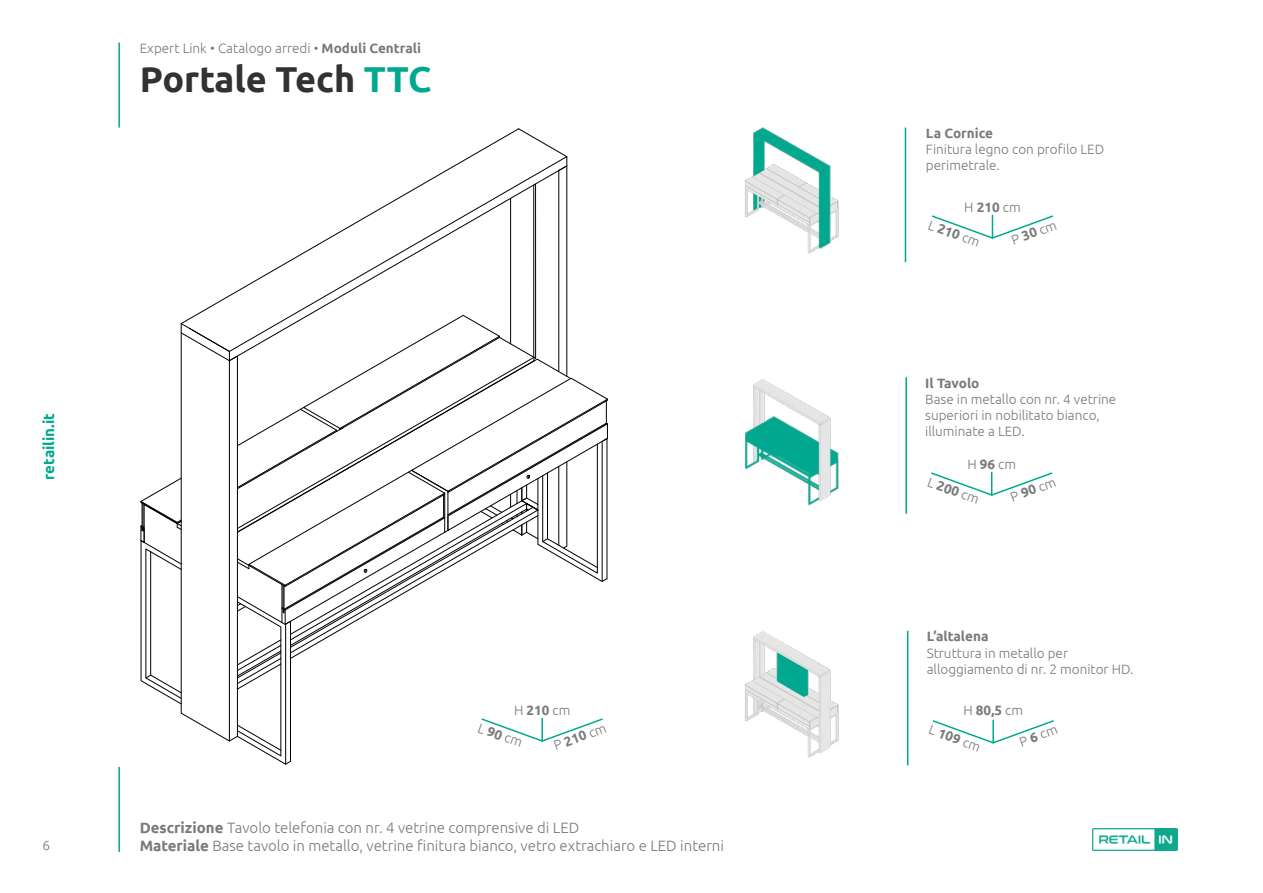
<style>
.page{position:relative;width:1263px;height:893px;background:#fff}
.page>*{position:absolute;margin:0;border:0;box-sizing:border-box;transform-origin:0 0}
.t1{font:700 36px "Ubuntu";color:#333232}
.t2{font:300 15px/18px "Ubuntu";color:#7a7a7a}
.t3{font:700 15px "Ubuntu";color:#00a890}
.t4{font:300 13.5px/16.2px "Ubuntu";color:#7a7a7a}
.t5{font:700 13.5px "Ubuntu";color:#7a7a7a}
.s1{font-weight:700}
.s2{color:#00a890}
.s3{font-weight:300}
</style>
<div class="page">
<img style="left:1093px;top:828px;width:85px;height:22px">
<hr style="left:118px;top:43px;width:2px;height:85px;background:#00a890">
<img style="left:744px;top:128px;width:95px;height:126px">
<img style="left:744px;top:379px;width:95px;height:127px">
<img style="left:744px;top:631px;width:95px;height:127px">
<hr style="left:905px;top:128px;width:1px;height:134px;background:#00a890">
<hr style="left:905px;top:377px;width:2px;height:137px;background:#00a890">
<hr style="left:907px;top:631px;width:1px;height:134px;background:#00a890">
<hr style="left:118px;top:767px;width:2px;height:85px;background:#00a890">
<svg style="left:141px;top:165px;width:467px;height:599px"></svg>
<svg style="left:931px;top:471px;width:122px;height:25px"></svg>
<svg style="left:932px;top:719px;width:122px;height:25px"></svg>
<svg style="left:931px;top:214px;width:123px;height:25px"></svg>
<p class="t4" style="left:140px;top:40px;width:283px">Expert Link • Catalogo arredi • <span class="s1">Moduli Centrali</span></p>
<h1 class="t1" style="left:140px;top:57px;width:293px">Portale Tech <span class="s2">TTC</span></h1>
<p class="t3" style="left:40px;top:480px;width:68px;rotate:-90deg">retailin.it</p>
<p class="t4" style="left:43px;top:837px;width:9px">6</p>
<p class="t4" style="left:514px;top:702px;width:58px">H <span class="s1">210</span> cm</p>
<p class="t4" style="left:481px;top:719px;width:48px;rotate:20deg">L <span class="s1">90</span> cm</p>
<p class="t4" style="left:551px;top:738px;width:57px;rotate:-20deg">P <span class="s1">210</span> cm</p>
<p class="t2" style="left:140px;top:818px;width:586px"><span class="s1">Descrizione</span> Tavolo telefonia con nr. 4 vetrine comprensive di LED<br><span class="s1">Materiale</span> Base tavolo in metallo, vetrine finitura bianco, vetro extrachiaro e LED interni</p>
<p class="t5" style="left:926px;top:125px;width:69px">La Cornice</p>
<p class="t4" style="left:926px;top:141px;width:180px">Finitura legno con profilo LED perimetrale.</p>
<p class="t4" style="left:964px;top:199px;width:58px">H <span class="s1">210</span> cm</p>
<p class="t4" style="left:932px;top:216px;width:55px;rotate:20deg">L <span class="s1">210</span> cm</p>
<p class="t4" style="left:1009px;top:232px;width:49px;rotate:-20deg">P <span class="s1">30</span> cm</p>
<p class="t5" style="left:925px;top:375px;width:56px">Il Tavolo</p>
<p class="t4" style="left:925px;top:391px;width:193px">Base in metallo con nr. 4 vetrine superiori in nobilitato bianco, illuminate a LED.</p>
<p class="t4" style="left:967px;top:456px;width:50px">H <span class="s1">96</span> cm</p>
<p class="t4" style="left:931px;top:473px;width:55px;rotate:20deg">L <span class="s1">200</span> cm</p>
<p class="t4" style="left:1008px;top:489px;width:49px;rotate:-20deg">P <span class="s1">90</span> cm</p>
<p class="t5" style="left:927px;top:628px;width:63px">L’altalena</p>
<p class="t4" style="left:927px;top:644px;width:208px">Struttura in metallo per alloggiamento di nr. 2 monitor HD.</p>
<p class="t5" style="left:963px;top:702px;width:61px"><span class="s3">H</span> 80,5 <span class="s3">cm</span></p>
<p class="t4" style="left:932px;top:721px;width:55px;rotate:20deg">L <span class="s1">109</span> cm</p>
<p class="t4" style="left:1017px;top:734px;width:41px;rotate:-20deg">P <span class="s1">6</span> cm</p>
</div>
